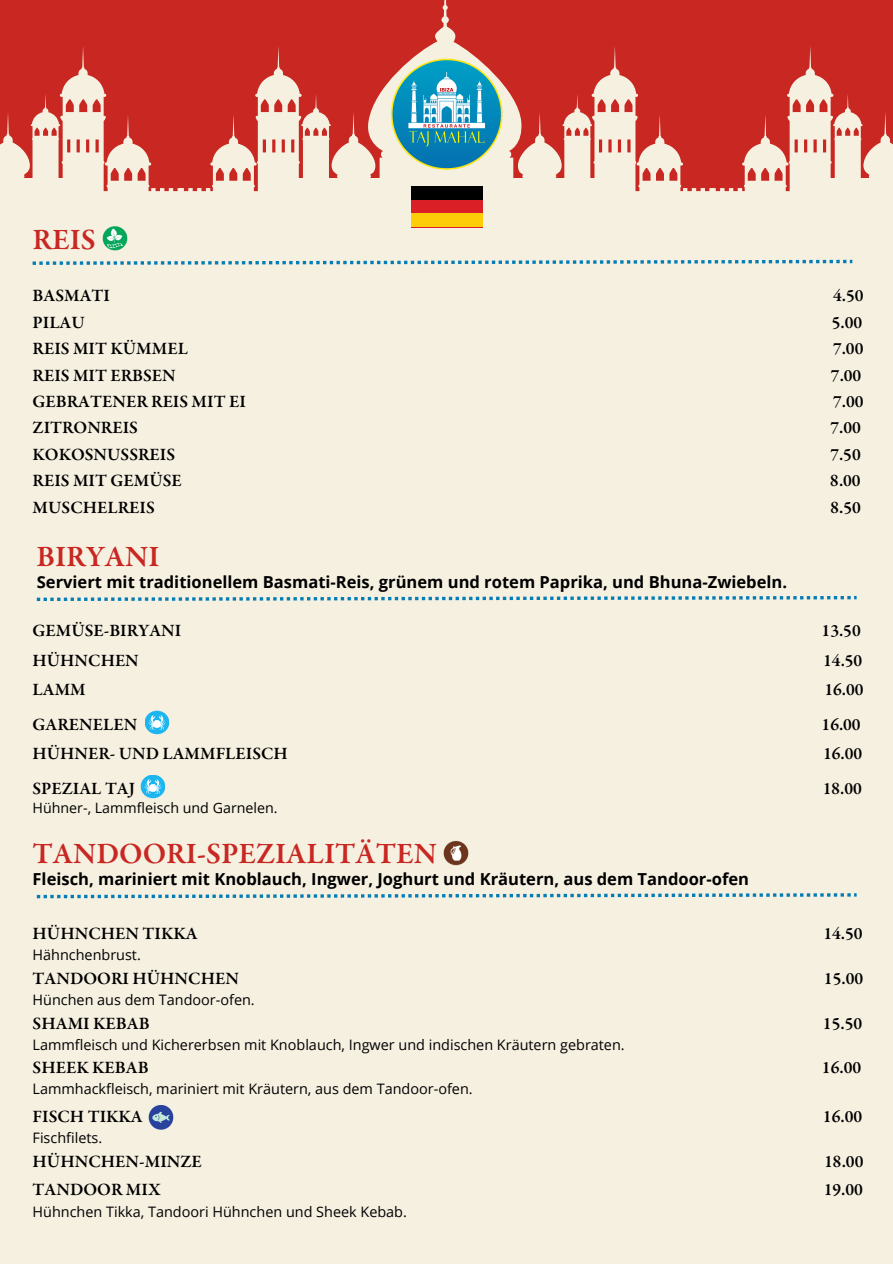
<style>
.page{position:relative;width:893px;height:1264px;background:#fff}
.page>*{position:absolute;margin:0;border:0;box-sizing:border-box;transform-origin:0 0}
.t1{font:600 30px "Garamond Premr Pro";color:#c82722}
.t2{font:600 17.55px "Garamond Premr Pro";color:#000}
.t3{font:700 16.5px "Open Sans";color:#000}
.t4{font:14.4px "Open Sans";color:#000}
.t5{font:14.25px "Open Sans";color:#000}
</style>
<div class="page">
<div style="left:0;top:199px;width:892px;height:1064px;background:#f6f0e1"></div>
<svg style="left:182px;top:0;width:529px;height:211px;background:#d86e65"></svg>
<img style="left:390px;top:56px;width:113px;height:116px">
<svg style="left:711px;top:0;width:181px;height:199px;background:#d5625a"></svg>
<svg style="left:0;top:0;width:182px;height:199px;background:#d5635b"></svg>
<svg style="left:33px;top:260px;width:819px;height:5px"></svg>
<img style="left:102px;top:226px;width:26px;height:25px">
<svg style="left:37px;top:596px;width:819px;height:5px"></svg>
<img style="left:145px;top:711px;width:24px;height:23px">
<img style="left:141px;top:775px;width:24px;height:24px">
<svg style="left:37px;top:893px;width:819px;height:5px"></svg>
<img style="left:148px;top:1105px;width:25px;height:25px">
<img style="left:443px;top:840px;width:26px;height:25px">
<div style="left:410px;top:186px;width:72px;height:41px;background:#000"></div>
<div style="left:410px;top:200px;width:72px;height:27px;background:#da1f26"></div>
<div style="left:410px;top:213px;width:72px;height:14px;background:#fdcd08"></div>
<p class="t1" style="left:33px;top:227px;width:65px">REIS</p>
<p class="t2" style="left:33px;top:289px;width:79px">BASMATI</p>
<p class="t2" style="left:833px;top:289px;width:32px">4.50</p>
<p class="t2" style="left:33px;top:315px;width:54px">PILAU</p>
<p class="t2" style="left:831px;top:315px;width:32px">5.00</p>
<p class="t2" style="left:33px;top:341px;width:157px">REIS MIT KÜMMEL</p>
<p class="t2" style="left:832px;top:341px;width:32px">7.00</p>
<p class="t2" style="left:33px;top:368px;width:145px">REIS MIT ERBSEN</p>
<p class="t2" style="left:830px;top:368px;width:32px">7.00</p>
<p class="t2" style="left:33px;top:394px;width:215px">GEBRATENER REIS MIT EI</p>
<p class="t2" style="left:833px;top:394px;width:32px">7.00</p>
<p class="t2" style="left:33px;top:421px;width:107px">ZITRONREIS</p>
<p class="t2" style="left:830px;top:421px;width:32px">7.00</p>
<p class="t2" style="left:33px;top:447px;width:144px">KOKOSNUSSREIS</p>
<p class="t2" style="left:830px;top:447px;width:32px">7.50</p>
<p class="t2" style="left:33px;top:473px;width:151px">REIS MIT GEMÜSE</p>
<p class="t2" style="left:830px;top:473px;width:32px">8.00</p>
<p class="t2" style="left:33px;top:500px;width:124px">MUSCHELREIS</p>
<p class="t2" style="left:830px;top:500px;width:32px">8.50</p>
<p class="t1" style="left:37px;top:544px;width:124px">BIRYANI</p>
<p class="t3" style="left:37px;top:570px;width:751px">Serviert mit traditionellem Basmati-Reis, grünem und rotem Paprika, und Bhuna-Zwiebeln.</p>
<p class="t2" style="left:33px;top:623px;width:150px">GEMÜSE-BIRYANI</p>
<p class="t2" style="left:821px;top:623px;width:41px">13.50</p>
<p class="t2" style="left:33px;top:653px;width:108px">HÜHNCHEN</p>
<p class="t2" style="left:823px;top:653px;width:41px">14.50</p>
<p class="t2" style="left:33px;top:682px;width:55px">LAMM</p>
<p class="t2" style="left:824px;top:682px;width:41px">16.00</p>
<p class="t2" style="left:33px;top:717px;width:106px">GARENELEN</p>
<p class="t2" style="left:821px;top:717px;width:41px">16.00</p>
<p class="t2" style="left:33px;top:746px;width:257px">HÜHNER- UND LAMMFLEISCH</p>
<p class="t2" style="left:823px;top:746px;width:41px">16.00</p>
<p class="t2" style="left:33px;top:781px;width:104px">SPEZIAL TAJ</p>
<p class="t2" style="left:822px;top:781px;width:41px">18.00</p>
<p class="t5" style="left:33px;top:798px;width:246px">Hühner-, Lammfleisch und Garnelen.</p>
<p class="t1" style="left:33px;top:841px;width:406px">TANDOORI-SPEZIALITÄTEN</p>
<p class="t3" style="left:33px;top:867px;width:718px">Fleisch, mariniert mit Knoblauch, Ingwer, Joghurt und Kräutern, aus dem Tandoor-ofen</p>
<p class="t2" style="left:33px;top:926px;width:167px">HÜHNCHEN TIKKA</p>
<p class="t2" style="left:823px;top:926px;width:41px">14.50</p>
<p class="t4" style="left:33px;top:944px;width:110px">Hähnchenbrust.</p>
<p class="t2" style="left:33px;top:970px;width:208px">TANDOORI HÜHNCHEN</p>
<p class="t2" style="left:823px;top:970px;width:41px">15.00</p>
<p class="t4" style="left:33px;top:989px;width:224px">Hünchen aus dem Tandoor-ofen.</p>
<p class="t2" style="left:33px;top:1016px;width:119px">SHAMI KEBAB</p>
<p class="t2" style="left:822px;top:1016px;width:41px">15.50</p>
<p class="t4" style="left:33px;top:1034px;width:593px">Lammfleisch und Kichererbsen mit Knoblauch, Ingwer und indischen Kräutern gebraten.</p>
<p class="t2" style="left:33px;top:1060px;width:118px">SHEEK KEBAB</p>
<p class="t2" style="left:821px;top:1060px;width:41px">16.00</p>
<p class="t4" style="left:33px;top:1078px;width:441px">Lammhackfleisch, mariniert mit Kräutern, aus dem Tandoor-ofen.</p>
<p class="t2" style="left:33px;top:1109px;width:112px">FISCH TIKKA</p>
<p class="t2" style="left:822px;top:1109px;width:41px">16.00</p>
<p class="t4" style="left:33px;top:1127px;width:71px">Fischfilets.</p>
<p class="t2" style="left:33px;top:1154px;width:171px">HÜHNCHEN-MINZE</p>
<p class="t2" style="left:824px;top:1154px;width:41px">18.00</p>
<p class="t2" style="left:33px;top:1182px;width:130px">TANDOOR MIX</p>
<p class="t2" style="left:823px;top:1182px;width:41px">19.00</p>
<p class="t4" style="left:33px;top:1201px;width:376px">Hühnchen Tikka, Tandoori Hühnchen und Sheek Kebab.</p>
</div>
